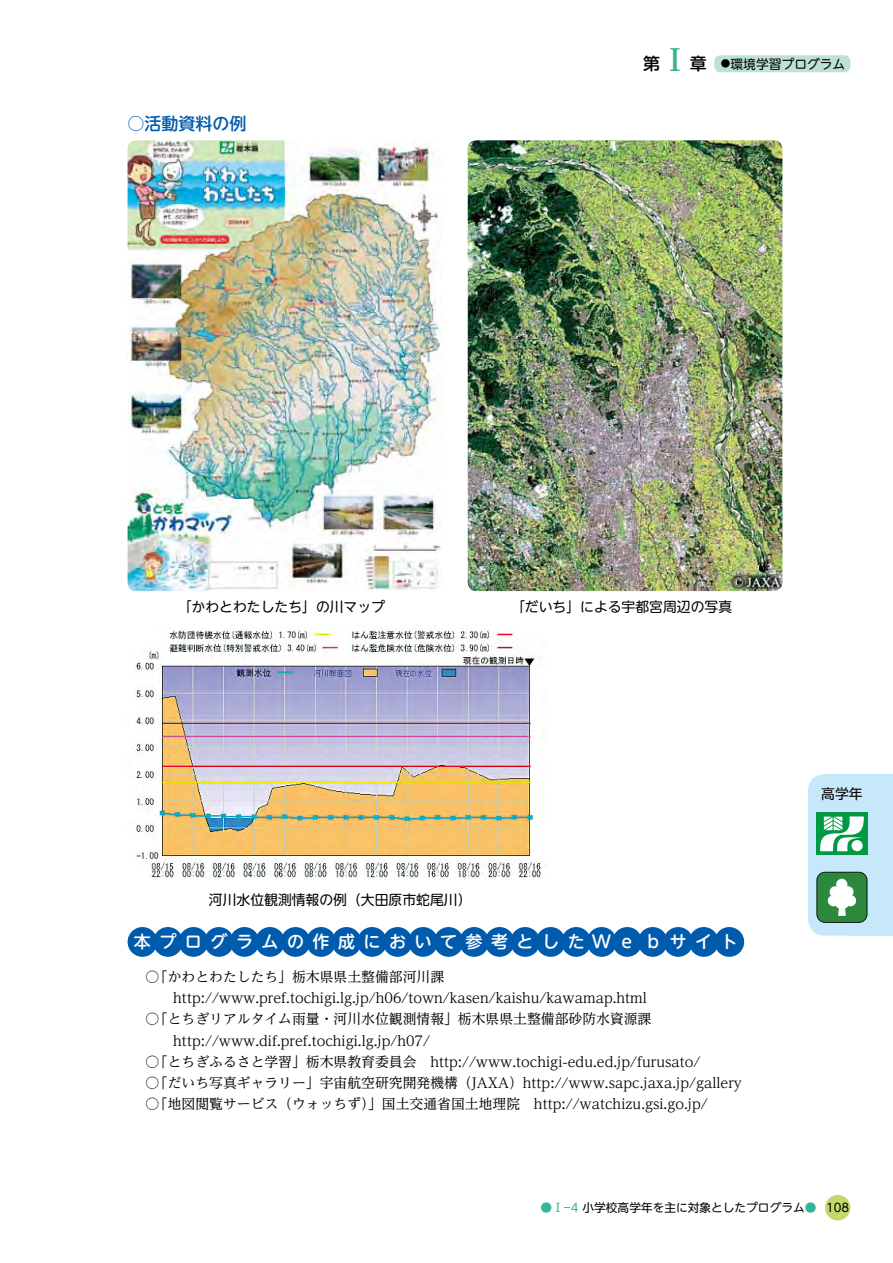
<style>
.page{position:relative;width:893px;height:1263px;background:#fff}
.page>*{position:absolute;margin:0;border:0;box-sizing:border-box;transform-origin:0 0}
.t1{font:500 16.95px "UD Shin M Go Pro";letter-spacing:.5em;color:#fff}
.t2{font:500 16.95px "UD Shin M Go Pro";color:#005bac}
.t3{font:13.8px/21.3px "UD Reimin Pro";color:#000}
.t4{font:13.8px "UD Shin M Go Pro";color:#000}
.t5{font:12.75px "UD Shin M Go Pro";color:#000}
.t6{font:11.7px "UD Shin M Go Pro";color:#000}
.s1{font-weight:500;font-size:16.95px}
.s2{font-family:"UD Reimin Pro";font-weight:700;font-size:29.7px;color:#3ab484}
.s3{font-size:9.6px}
.s4{color:#35b597}
</style>
<div class="page">
<div style="left:825px;top:1195px;width:25px;height:25px;background:#c2da69;border-radius:50%"></div>
<div style="left:714px;top:55px;width:136px;height:17px;background:#bde1d6;border-radius:6px"></div>
<img style="left:468px;top:140px;width:314px;height:451px">
<img style="left:128px;top:140px;width:314px;height:451px">
<img style="left:135px;top:625px;width:407px;height:254px">
<svg style="left:808px;top:774px;width:85px;height:161px;background:#a2d3cc"></svg>
<div style="left:833px;top:888px;width:18px;height:21px;background:#fff;border-radius:50%"></div>
<div style="left:128px;top:927px;width:29px;height:30px;background:#005bac;border-radius:50%"></div>
<div style="left:408px;top:927px;width:30px;height:30px;background:#005bac;border-radius:50%"></div>
<div style="left:153px;top:927px;width:30px;height:30px;background:#005bac;border-radius:50%"></div>
<div style="left:434px;top:927px;width:29px;height:30px;background:#005bac;border-radius:50%"></div>
<div style="left:179px;top:927px;width:29px;height:30px;background:#005bac;border-radius:50%"></div>
<div style="left:459px;top:927px;width:30px;height:30px;background:#005bac;border-radius:50%"></div>
<div style="left:204px;top:927px;width:30px;height:30px;background:#005bac;border-radius:50%"></div>
<div style="left:485px;top:927px;width:29px;height:30px;background:#005bac;border-radius:50%"></div>
<div style="left:230px;top:927px;width:29px;height:30px;background:#005bac;border-radius:50%"></div>
<div style="left:510px;top:927px;width:30px;height:30px;background:#005bac;border-radius:50%"></div>
<div style="left:255px;top:927px;width:30px;height:30px;background:#005bac;border-radius:50%"></div>
<div style="left:536px;top:927px;width:30px;height:30px;background:#005bac;border-radius:50%"></div>
<div style="left:281px;top:927px;width:29px;height:30px;background:#005bac;border-radius:50%"></div>
<div style="left:561px;top:927px;width:30px;height:30px;background:#005bac;border-radius:50%"></div>
<div style="left:306px;top:927px;width:30px;height:30px;background:#005bac;border-radius:50%"></div>
<div style="left:587px;top:927px;width:30px;height:30px;background:#005bac;border-radius:50%"></div>
<div style="left:332px;top:927px;width:29px;height:30px;background:#005bac;border-radius:50%"></div>
<div style="left:612px;top:927px;width:30px;height:30px;background:#005bac;border-radius:50%"></div>
<div style="left:638px;top:927px;width:30px;height:30px;background:#005bac;border-radius:50%"></div>
<div style="left:663px;top:927px;width:30px;height:30px;background:#005bac;border-radius:50%"></div>
<div style="left:689px;top:927px;width:30px;height:30px;background:#005bac;border-radius:50%"></div>
<div style="left:714px;top:927px;width:30px;height:30px;background:#005bac;border-radius:50%"></div>
<div style="left:357px;top:927px;width:30px;height:30px;background:#005bac;border-radius:50%"></div>
<div style="left:383px;top:927px;width:29px;height:30px;background:#005bac;border-radius:50%"></div>
<p class="t2" style="left:128px;top:110px;width:121px">○活動資料の例</p>
<p class="t5" style="left:643px;top:53px;width:204px"><span class="s1">第</span><span class="s2">Ⅰ</span><span class="s1">章</span> <span class="s3">●</span>環境学習プログラム</p>
<p class="t4" style="left:178px;top:595px;width:209px">「かわとわたしたち」の川マップ</p>
<p class="t4" style="left:511px;top:595px;width:223px">「だいち」による宇都宮周辺の写真</p>
<p class="t4" style="left:209px;top:889px;width:264px">河川水位観測情報の例（大田原市蛇尾川）</p>
<p class="t1" style="left:134px;top:928px;width:605px">本プログラムの作成において参考としたWe b サイト</p>
<p class="t3" style="left:146px;top:965px;width:503px">○「かわとわたしたち」栃木県県土整備部河川課<br>　　http://www.pref.tochigi.lg.jp/h06/town/kasen/kaishu/kawamap.html</p>
<p class="t3" style="left:146px;top:1008px;width:507px">○「とちぎリアルタイム雨量・河川水位観測情報」栃木県県土整備部砂防水資源課　　http://www.dif.pref.tochigi.lg.jp/h07/</p>
<p class="t3" style="left:146px;top:1050px;width:556px">○「とちぎふるさと学習」栃木県教育委員会　http://www.tochigi-edu.ed.jp/furusato/</p>
<p class="t3" style="left:146px;top:1072px;width:598px">○「だいち写真ギャラリー」宇宙航空研究開発機構（JAXA）http://www.sapc.jaxa.jp/gallery</p>
<p class="t3" style="left:146px;top:1093px;width:564px">○「地図閲覧サービス（ウォッちず）」国土交通省国土地理院　http://watchizu.gsi.go.jp/</p>
<p class="t4" style="left:821px;top:782px;width:43px">高学年</p>
<p class="t6" style="left:541px;top:1198px;width:277px"><span class="s4">●Ⅰー4</span> 小学校高学年を主に対象としたプログラム<span class="s4">●</span></p>
<p class="t6" style="left:826px;top:1198px;width:25px">108</p>
</div>
